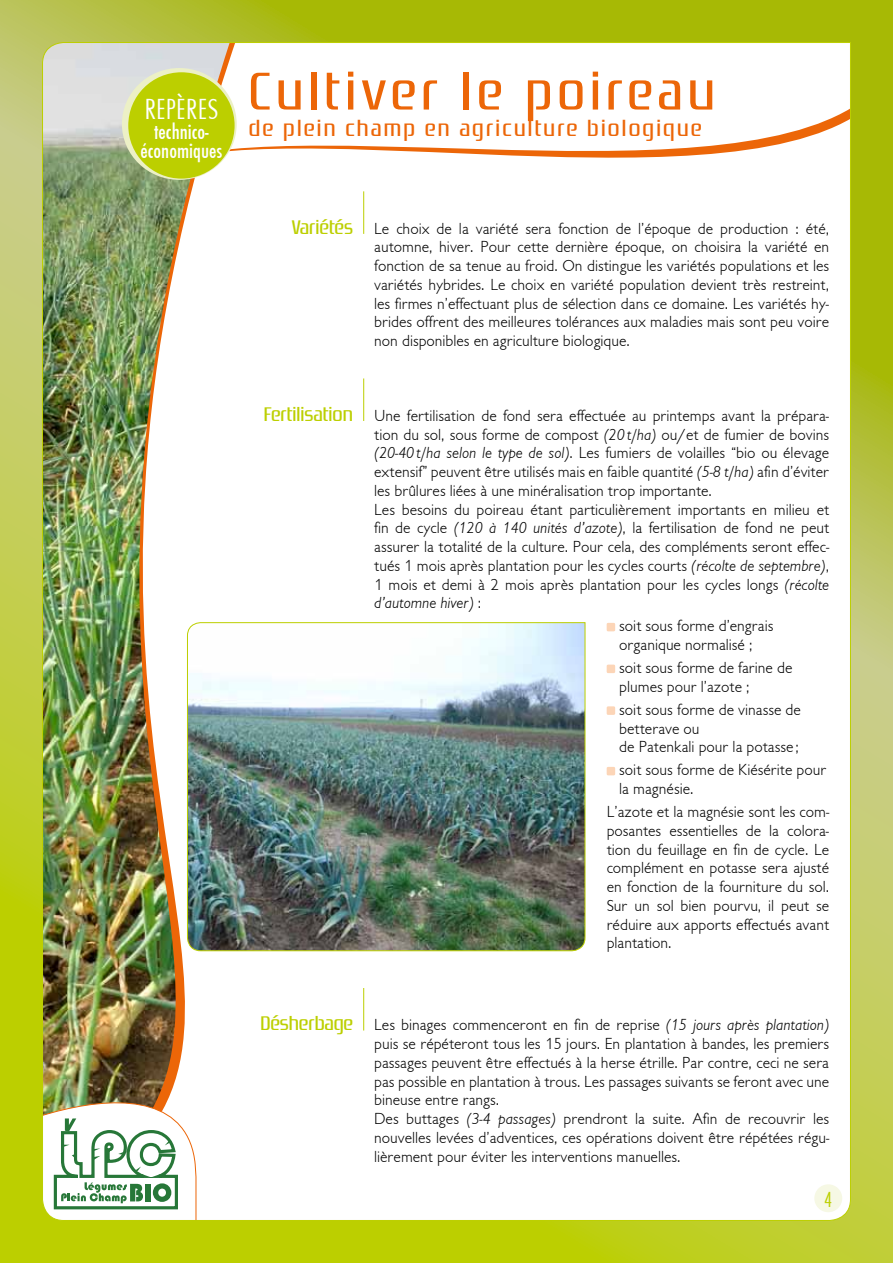
<style>
.page{position:relative;width:893px;height:1263px;background:#fff}
.page>*{position:absolute;margin:0;border:0;box-sizing:border-box;transform-origin:0 0}
.t1{font:52.5px "Zrnic Rg";letter-spacing:.1em;color:#ec6608}
.t2{font:30px "Function Cond LH Light";letter-spacing:.02em;color:#fff}
.t3{font:22.5px "Zrnic Rg";letter-spacing:.1em;color:#ec6608}
.t4{font:22.5px/19.5px "Function Cond";color:#fff;text-align:center}
.t5{font:22.5px "Function Cond LH Light";color:#bccf00}
.t6{font:19.5px "Zrnic Rg";color:#bccf00}
.t7{font:16.5px/18.8px "Chantilly LH Light";color:#000}
.s1{font-style:italic}
</style>
<div class="page">
<img style="left:0;top:0;width:893px;height:1263px">
<div style="left:122px;top:68px;width:115px;height:112px;background:#ecf0c6;border-radius:50%"></div>
<div style="left:128px;top:72px;width:107px;height:107px;background:#bccf00;border-radius:50%"></div>
<h2 class="t2" style="left:145px;top:93px;width:75px">REPÈRES</h2>
<h3 class="t4" style="left:141px;top:122px;width:83px">technico&shy;économiques</h3>
<h1 class="t1" style="left:249px;top:60px;width:468px">Cultiver le poireau</h1>
<h3 class="t3" style="left:249px;top:115px;width:455px">de plein champ en agriculture biologique</h3>
<p class="t6" style="left:292px;top:215px;width:63px">Variétés</p>
<p class="t7" style="left:374px;top:219px;width:457px;text-align:justify">Le choix de la variété sera fonction de l’époque de production : été, automne, hiver. Pour cette dernière époque, on choisira la variété en fonction de sa tenue au froid. On distingue les variétés populations et les variétés hybrides. Le choix en variété population devient très restreint, les firmes n’effectuant plus de sélection dans ce domaine. Les variétés hy&shy;brides offrent des meilleures tolérances aux maladies mais sont peu voire non disponibles en agriculture biologique.</p>
<p class="t6" style="left:264px;top:402px;width:91px">Fertilisation</p>
<p class="t7" style="left:374px;top:406px;width:457px">Une fertilisation de fond sera effectuée au printemps avant la prépara&shy;tion du sol, sous forme de compost <span class="s1">(20 t/ha)</span> ou/et de fumier de bovins <span class="s1">(20-40 t/ha selon le type de sol)</span>. Les fumiers de volailles “bio ou élevage extensif” peuvent être utilisés mais en faible quantité <span class="s1">(5-8 t/ha)</span> afin d’éviter les brûlures liées à une minéralisation trop importante.<br>Les besoins du poireau étant particulièrement importants en milieu et fin de cycle <span class="s1">(120 à 140 unités d’azote)</span>, la fertilisation de fond ne peut assurer la totalité de la culture. Pour cela, des compléments seront effec&shy;tués 1 mois après plantation pour les cycles courts <span class="s1">(récolte de septembre)</span>, 1 mois et demi à 2 mois après plantation pour les cycles longs <span class="s1">(récolte d’automne hiver)</span> :</p>
<p class="t7" style="left:619px;top:617px;width:156px">soit sous forme d’engrais organique normalisé ;</p>
<p class="t7" style="left:619px;top:659px;width:175px">soit sous forme de farine de plumes pour l’azote ;</p>
<p class="t7" style="left:619px;top:700px;width:183px">soit sous forme de vinasse de betterave ou<br>de Patenkali pour la potasse ;</p>
<p class="t7" style="left:619px;top:761px;width:209px">soit sous forme de Kiésérite pour la magnésie.</p>
<p class="t7" style="left:607px;top:803px;width:224px;text-align:justify">L’azote et la magnésie sont les com&shy;posantes essentielles de la colora&shy;tion du feuillage en fin de cycle. Le complément en potasse sera ajusté en fonction de la fourniture du sol.<br>Sur un sol bien pourvu, il peut se réduire aux apports effectués avant plantation.</p>
<p class="t6" style="left:260px;top:1012px;width:94px">Désherbage</p>
<p class="t7" style="left:374px;top:1016px;width:456px">Les binages commenceront en fin de reprise <span class="s1">(15 jours après plantation) </span>puis se répéteront tous les 15 jours. En plantation à bandes, les premiers passages peuvent être effectués à la herse étrille. Par contre, ceci ne sera pas possible en plantation à trous. Les passages suivants se feront avec une bineuse entre rangs.<br>Des buttages <span class="s1">(3-4 passages)</span> prendront la suite. Afin de recouvrir les nouvelles levées d’adventices, ces opérations doivent être répétées régu&shy;lièrement pour éviter les interventions manuelles.</p>
<h3 class="t5" style="left:824px;top:1188px;width:10px">4</h3>
</div>
